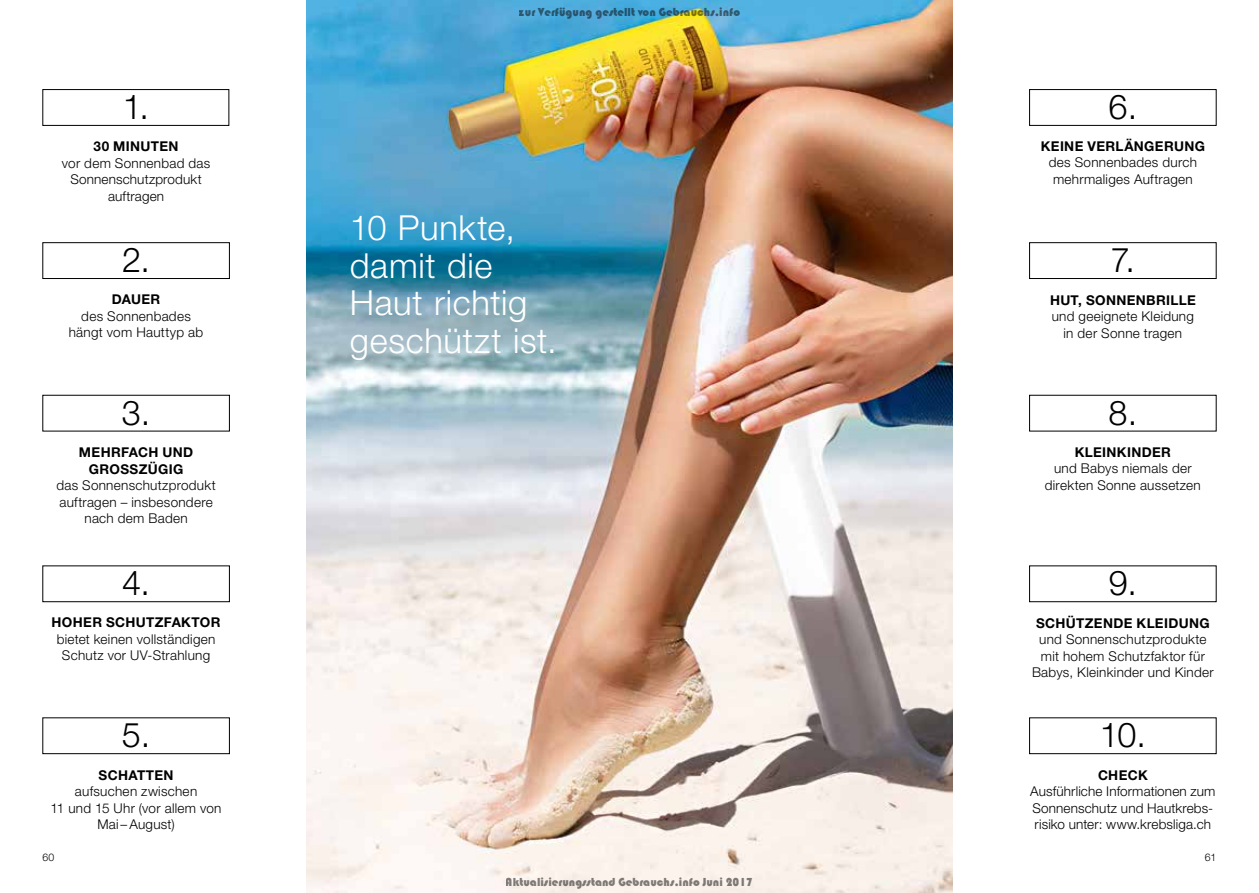
<style>
.page{position:relative;width:1259px;height:893px;background:#fff}
.page>*{position:absolute;margin:0;border:0;box-sizing:border-box;transform-origin:0 0}
.t1{font:300 34.5px/37.5px "Helvetica Neue";letter-spacing:.02em;color:#fff}
.t2{font:300 34.2px "Helvetica Neue";color:#000}
.t3{font:300 13.5px/16.5px "Helvetica Neue";letter-spacing:.02em;color:#000;text-align:center}
.t4{font:700 13.5px/16.5px "Helvetica Neue";letter-spacing:.025em;color:#000;text-align:center}
.t5{font:12px "Bauhaus 93";color:rgb(0 0 0/.5)}
.t6{font:300 10.5px "Helvetica Neue";color:#000}
</style>
<div class="page">
<img style="left:306px;top:0;width:646px;height:893px">
<div style="left:43px;top:89px;width:186px;height:37px;border:1px solid #000"></div>
<div style="left:43px;top:242px;width:187px;height:37px;border:1px solid #000"></div>
<div style="left:43px;top:566px;width:187px;height:36px;border:1px solid #000"></div>
<div style="left:1029px;top:89px;width:187px;height:37px;border:1px solid #000"></div>
<div style="left:1029px;top:242px;width:187px;height:37px;border:1px solid #000"></div>
<div style="left:1029px;top:566px;width:187px;height:36px;border:1px solid #000"></div>
<div style="left:1029px;top:717px;width:187px;height:37px;border:1px solid #000"></div>
<div style="left:43px;top:717px;width:187px;height:37px;border:1px solid #000"></div>
<p class="t5" style="left:519px;top:6px;width:223px">zur Verfügung gestellt von Gebrauchs.info</p>
<h2 class="t2" style="left:123px;top:86px;width:28px">1.</h2>
<h2 class="t2" style="left:1108px;top:86px;width:30px">6.</h2>
<p class="t4" style="left:94px;top:138px;width:86px">30 MINUTEN</p>
<p class="t3" style="left:62px;top:155px;width:150px">vor dem Sonnenbad das<br>Sonnenschutzprodukt auftragen</p>
<p class="t4" style="left:1040px;top:137px;width:166px">KEINE VERLÄNGERUNG</p>
<p class="t3" style="left:1049px;top:154px;width:150px">des Sonnenbades durch mehrmaliges Auftragen</p>
<h2 class="t2" style="left:122px;top:239px;width:29px">2.</h2>
<p class="t4" style="left:112px;top:291px;width:50px">DAUER</p>
<p class="t3" style="left:69px;top:307px;width:136px">des Sonnenbades hängt vom Hauttyp ab</p>
<h1 class="t1" style="left:350px;top:208px;width:208px">10 Punkte, damit die<br>Haut richtig geschützt ist.</h1>
<h2 class="t2" style="left:1110px;top:239px;width:26px">7.</h2>
<p class="t4" style="left:1050px;top:291px;width:147px">HUT, SONNENBRILLE</p>
<p class="t3" style="left:1051px;top:308px;width:144px">und geeignete Kleidung in der Sonne tragen</p>
<h2 class="t2" style="left:122px;top:392px;width:30px">3.</h2>
<h2 class="t2" style="left:1108px;top:392px;width:30px">8.</h2>
<p class="t4" style="left:79px;top:444px;width:116px">MEHRFACH UND<br>GROSSZÜGIG</p>
<p class="t3" style="left:56px;top:477px;width:161px">das Sonnenschutzprodukt auftragen – insbesondere nach dem Baden</p>
<p class="t4" style="left:1074px;top:443px;width:98px">KLEINKINDER</p>
<p class="t3" style="left:1045px;top:460px;width:157px">und Babys niemals der direkten Sonne aussetzen</p>
<h2 class="t2" style="left:122px;top:562px;width:30px">4.</h2>
<h2 class="t2" style="left:1108px;top:562px;width:30px">9.</h2>
<p class="t4" style="left:52px;top:614px;width:170px">HOHER SCHUTZFAKTOR</p>
<p class="t3" style="left:57px;top:630px;width:160px">bietet keinen vollständigen<br>Schutz vor UV-Strahlung</p>
<p class="t4" style="left:1036px;top:614px;width:175px">SCHÜTZENDE KLEIDUNG</p>
<p class="t3" style="left:1032px;top:631px;width:183px">und Sonnenschutzprodukte mit hohem Schutzfaktor für<br>Babys, Kleinkinder und Kinder</p>
<h2 class="t2" style="left:122px;top:714px;width:30px">5.</h2>
<h2 class="t2" style="left:1100px;top:714px;width:47px">10.</h2>
<p class="t4" style="left:99px;top:766px;width:76px">SCHATTEN</p>
<p class="t3" style="left:51px;top:783px;width:172px">aufsuchen zwischen<br>11 und 15 Uhr (vor allem von<br>Mai–August)</p>
<p class="t4" style="left:1098px;top:766px;width:51px">CHECK</p>
<p class="t3" style="left:1030px;top:783px;width:187px;text-align:left">Ausführliche Informationen zum<br>Sonnenschutz und Hautkrebs&shy;risiko unter: www.krebsliga.ch</p>
<p class="t6" style="left:43px;top:851px;width:13px">60</p>
<p class="t6" style="left:1204px;top:851px;width:13px">61</p>
<p class="t5" style="left:506px;top:875px;width:249px">Aktualisierungsstand Gebrauchs.info Juni 2017</p>
</div>
